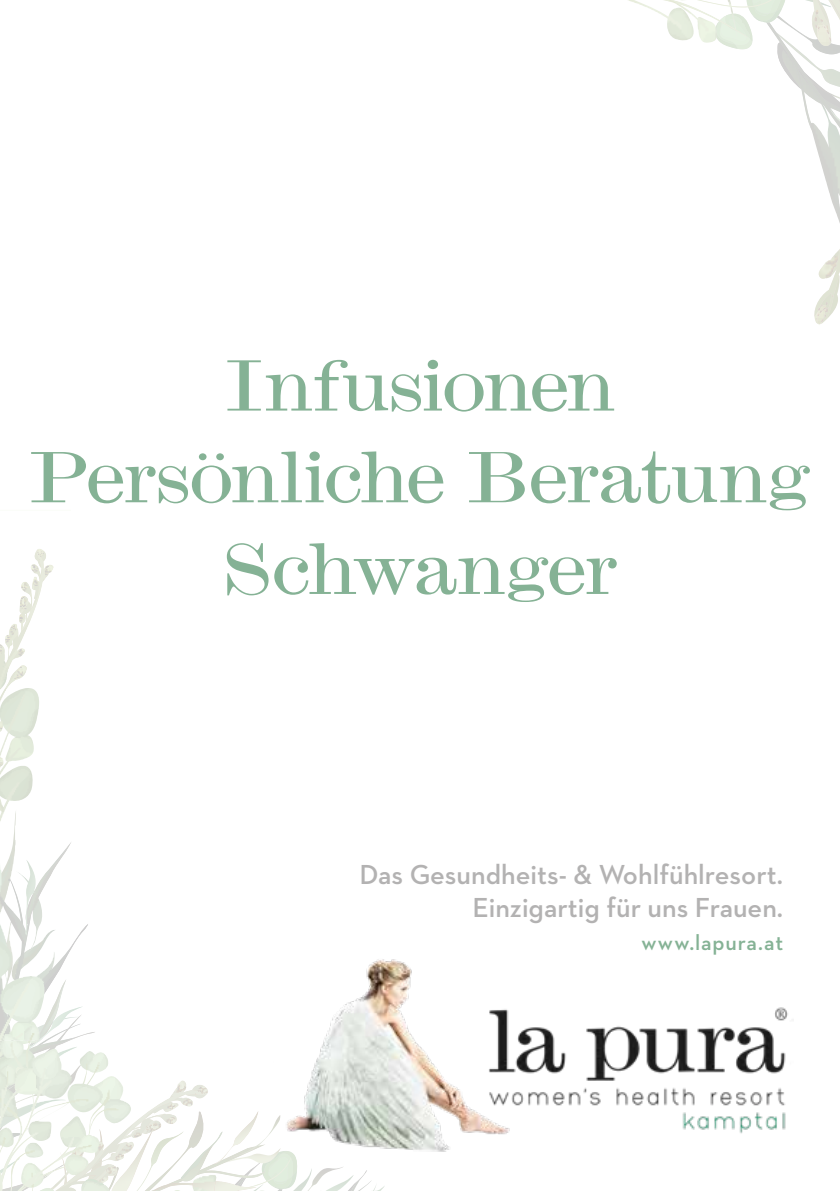
<style>
.page{position:relative;width:840px;height:1191px;background:#fff}
.page>*{position:absolute;margin:0;border:0;box-sizing:border-box;transform-origin:0 0}
.t1{font:68.4px/91.6px "Monotype Modern Wide";letter-spacing:-.04em;color:#85b295;text-align:center;scale:1.11 1}
.t2{font:600 28px/33.6px "Neutraface 2 Text";color:#b3b2b2;text-align:right}
.t3{font:600 22px "Neutraface 2 Text";letter-spacing:.035em;color:#85b295}
</style>
<div class="page">
<img style="left:321px;top:1167px;width:22px;height:10px">
<svg style="left:340px;top:1170px;width:31px;height:21px"></svg>
<img style="left:323px;top:1174px;width:30px;height:17px">
<img style="left:364px;top:1185px;width:20px;height:6px">
<svg style="left:0;top:841px;width:321px;height:350px"></svg>
<img style="left:0;top:1143px;width:69px;height:48px">
<img style="left:10px;top:1152px;width:16px;height:39px">
<svg style="left:0;top:549px;width:54px;height:279px"></svg>
<img style="left:0;top:1040px;width:87px;height:103px">
<img style="left:19px;top:559px;width:34px;height:64px">
<div style="left:107px;top:0;width:732px;height:1040px;background:#fff"></div>
<svg style="left:721px;top:0;width:118px;height:325px"></svg>
<img style="left:736px;top:0;width:38px;height:37px">
<img style="left:797px;top:65px;width:42px;height:232px">
<img style="left:628px;top:0;width:108px;height:43px">
<img style="left:274px;top:959px;width:514px;height:207px">
<h1 class="t1" style="left:29px;top:339px;width:706px">Infusionen<br>Persönliche Beratung<br>Schwanger</h1>
<p class="t2" style="left:359px;top:857px;width:425px">Das Gesundheits- &amp; Wohlfühlresort.<br>Einzigartig für uns Frauen.</p>
<p class="t3" style="left:641px;top:928px;width:143px">www.lapura.at</p>
</div>
